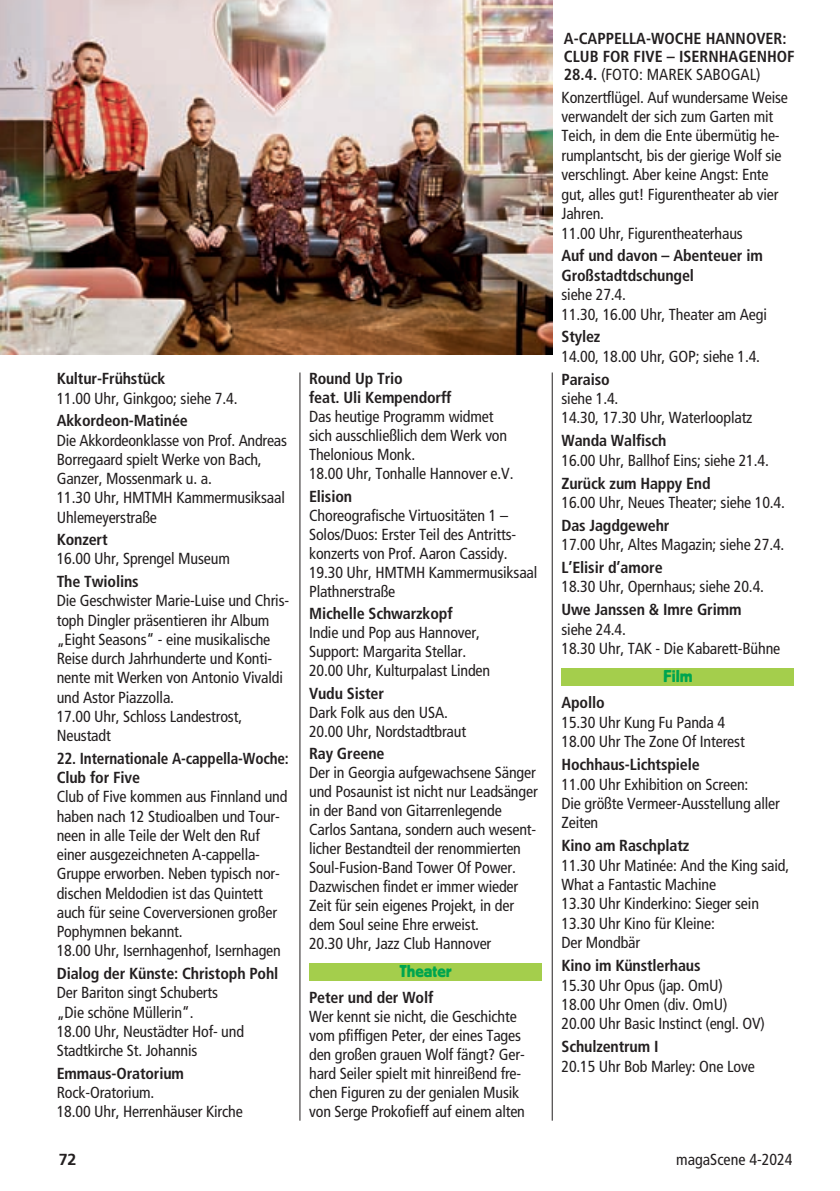
<style>
.page{position:relative;width:840px;height:1191px;background:#fff}
.page>*{position:absolute;margin:0;border:0;box-sizing:border-box;transform-origin:0 0}
.t1{font:18px "Block T";color:#00a54f}
.t2{font:condensed 16px/19px "Frutiger";letter-spacing:-.01em;color:#231f20}
.t3{font:700 condensed 16px/18px "Frutiger";letter-spacing:-.01em;color:#231f20}
.t4{font:700 condensed 16px/19.2px "Frutiger";letter-spacing:-.01em;color:#231f20;scale:.95 1}
.t5{font:700 16px "Frutiger";color:#231f20}
.s1{font-weight:400}
</style>
<div class="page">
<div style="left:309px;top:963px;width:232px;height:17px;background:#a4ce4c"></div>
<div style="left:561px;top:668px;width:232px;height:17px;background:#a4ce4c"></div>
<hr style="left:299px;top:372px;width:1px;height:748px;background:#231f20">
<hr style="left:551px;top:372px;width:1px;height:748px;background:#231f20">
<img style="left:0;top:0;width:552px;height:354px">
<p class="t3" style="left:57px;top:371px;width:110px">Kultur-Frühstück</p>
<p class="t2" style="left:57px;top:390px;width:182px">11.00 Uhr, Ginkgoo; siehe 7.4.</p>
<p class="t3" style="left:57px;top:413px;width:133px">Akkordeon-Matinée</p>
<p class="t2" style="left:57px;top:431px;width:232px">Die Akkordeonklasse von Prof. Andreas<br>Borregaard spielt Werke von Bach,<br>Ganzer, Mossenmark u. a.<br>11.30 Uhr, HMTMH Kammermusiksaal<br>Uhlemeyerstraße</p>
<p class="t3" style="left:57px;top:532px;width:52px">Konzert</p>
<p class="t2" style="left:57px;top:550px;width:174px">16.00 Uhr, Sprengel Museum</p>
<p class="t3" style="left:57px;top:574px;width:83px">The Twiolins</p>
<p class="t2" style="left:57px;top:592px;width:234px">Die Geschwister Marie-Luise und Chris&shy;toph Dingler präsentieren ihr Album „Eight Seasons“ - eine musikalische<br>Reise durch Jahrhunderte und Konti&shy;nente mit Werken von Antonio Vivaldi und Astor Piazzolla.<br>17.00 Uhr, Schloss Landestrost,<br>Neustadt</p>
<p class="t4" style="left:57px;top:750px;width:246px">22. Internationale A-cappella-Woche:<br>Club for Five</p>
<p class="t2" style="left:57px;top:788px;width:232px">Club of Five kommen aus Finnland und haben nach 12 Studioalben und Tour&shy;neen in alle Teile der Welt den Ruf einer ausgezeichneten A-cappella-Gruppe erworben. Neben typisch nor&shy;dischen Meldodien ist das Quintett auch für seine Coverversionen großer Pophymnen bekannt.<br>18.00 Uhr, Isernhagenhof, Isernhagen</p>
<p class="t3" style="left:57px;top:965px;width:223px">Dialog der Künste: Christoph Pohl</p>
<p class="t2" style="left:57px;top:984px;width:189px">Der Bariton singt Schuberts „Die schöne Müllerin“.<br>18.00 Uhr, Neustädter Hof- und<br>Stadtkirche St. Johannis</p>
<p class="t3" style="left:57px;top:1065px;width:129px">Emmaus-Oratorium</p>
<p class="t2" style="left:57px;top:1084px;width:187px">Rock-Oratorium.<br>18.00 Uhr, Herrenhäuser Kirche</p>
<p class="t3" style="left:309px;top:370px;width:144px;line-height:19px">Round Up Trio<br>feat. Uli Kempendorff</p>
<p class="t2" style="left:309px;top:408px;width:206px">Das heutige Programm widmet sich ausschließlich dem Werk von<br>Thelonious Monk.<br>18.00 Uhr, Tonhalle Hannover e.V.</p>
<p class="t3" style="left:309px;top:488px;width:44px">Elision</p>
<p class="t2" style="left:309px;top:507px;width:230px">Choreografische Virtuositäten 1 –<br>Solos/Duos: Erster Teil des Antritts - konzerts von Prof. Aaron Cassidy.<br>19.30 Uhr, HMTMH Kammermusiksaal<br>Plathnerstraße</p>
<p class="t3" style="left:309px;top:606px;width:145px">Michelle Schwarzkopf</p>
<p class="t2" style="left:309px;top:624px;width:182px">Indie und Pop aus Hannover,<br>Support: Margarita Stellar.<br>20.00 Uhr, Kulturpalast Linden</p>
<p class="t3" style="left:309px;top:685px;width:76px">Vudu Sister</p>
<p class="t2" style="left:309px;top:704px;width:158px">Dark Folk aus den USA.<br>20.00 Uhr, Nordstadtbraut</p>
<p class="t3" style="left:309px;top:746px;width:77px">Ray Greene</p>
<p class="t2" style="left:309px;top:764px;width:230px">Der in Georgia aufgewachsene Sänger und Posaunist ist nicht nur Leadsänger in der Band von Gitarrenlegende Carlos Santana, sondern auch wesent&shy;licher Bestandteil der renommierten Soul-Fusion-Band Tower Of Power.<br>Dazwischen findet er immer wieder Zeit für sein eigenes Projekt, in der dem Soul seine Ehre erweist.<br>20.30 Uhr, Jazz Club Hannover</p>
<p class="t3" style="left:309px;top:989px;width:126px">Peter und der Wolf</p>
<p class="t2" style="left:309px;top:1008px;width:217px">Wer kennt sie nicht, die Geschichte vom pfiffigen Peter, der eines Tages den großen grauen Wolf fängt? Ger&shy;hard Seiler spielt mit hinreißend fre&shy;chen Figuren zu der genialen Musik von Serge Prokofieff auf einem alten</p>
<p class="t1" style="left:399px;top:961px;width:54px">Theater</p>
<p class="t3" style="left:563px;top:30px;width:232px">A-CAPPELLA-WOCHE HANNOVER:<br>CLUB FOR FIVE – ISERNHAGENHOF<br>28.4. <span class="s1">(FOTO: MAREK SABOGAL)</span></p>
<p class="t2" style="left:561px;top:89px;width:228px">Konzertflügel. Auf wundersame Weise verwandelt der sich zum Garten mit<br>Teich, in dem die Ente übermütig he&shy;rumplantscht, bis der gierige Wolf sie verschlingt. Aber keine Angst: Ente gut, alles gut! Figurentheater ab vier<br>Jahren.<br>11.00 Uhr, Figurentheaterhaus</p>
<p class="t3" style="left:561px;top:247px;width:203px;line-height:19.4px">Auf und davon – Abenteuer im<br>Großstadtdschungel</p>
<p class="t2" style="left:561px;top:286px;width:207px">siehe 27.4.<br>11.30, 16.00 Uhr, Theater am Aegi</p>
<p class="t3" style="left:561px;top:329px;width:40px">Stylez</p>
<p class="t2" style="left:561px;top:348px;width:200px">14.00, 18.00 Uhr, GOP; siehe 1.4.</p>
<p class="t3" style="left:561px;top:371px;width:50px">Paraiso</p>
<p class="t2" style="left:561px;top:390px;width:192px">siehe 1.4.<br>14.30, 17.30 Uhr, Waterlooplatz</p>
<p class="t3" style="left:561px;top:433px;width:106px">Wanda Walfisch</p>
<p class="t2" style="left:561px;top:452px;width:209px">16.00 Uhr, Ballhof Eins; siehe 21.4.</p>
<p class="t3" style="left:561px;top:475px;width:151px">Zurück zum Happy End</p>
<p class="t2" style="left:561px;top:494px;width:225px">16.00 Uhr, Neues Theater; siehe 10.4.</p>
<p class="t3" style="left:561px;top:517px;width:109px">Das Jagdgewehr</p>
<p class="t2" style="left:561px;top:536px;width:224px">17.00 Uhr, Altes Magazin; siehe 27.4.</p>
<p class="t3" style="left:561px;top:560px;width:103px">L’Elisir d’amore</p>
<p class="t2" style="left:561px;top:578px;width:204px">18.30 Uhr, Opernhaus; siehe 20.4.</p>
<p class="t3" style="left:561px;top:602px;width:181px">Uwe Janssen &amp; Imre Grimm</p>
<p class="t2" style="left:561px;top:620px;width:220px">siehe 24.4.<br>18.30 Uhr, TAK - Die Kabarett-Bühne</p>
<p class="t1" style="left:662px;top:666px;width:31px">Film</p>
<p class="t3" style="left:561px;top:695px;width:45px">Apollo</p>
<p class="t2" style="left:561px;top:714px;width:185px">15.30 Uhr Kung Fu Panda 4<br>18.00 Uhr The Zone Of Interest</p>
<p class="t3" style="left:561px;top:757px;width:140px">Hochhaus-Lichtspiele</p>
<p class="t2" style="left:561px;top:775px;width:220px">11.00 Uhr Exhibition on Screen:<br>Die größte Vermeer-Ausstellung aller<br>Zeiten</p>
<p class="t3" style="left:561px;top:838px;width:129px">Kino am Raschplatz</p>
<p class="t2" style="left:561px;top:856px;width:229px">11.30 Uhr Matinée: And the King said,<br>What a Fantastic Machine<br>13.30 Uhr Kinderkino: Sieger sein<br>13.30 Uhr Kino für Kleine:<br>Der Mondbär</p>
<p class="t3" style="left:561px;top:957px;width:140px">Kino im Künstlerhaus</p>
<p class="t2" style="left:561px;top:976px;width:205px">15.30 Uhr Opus (jap. OmU)<br>18.00 Uhr Omen (div. OmU)<br>20.00 Uhr Basic Instinct (engl. OV)</p>
<p class="t3" style="left:561px;top:1038px;width:98px">Schulzentrum I</p>
<p class="t2" style="left:561px;top:1057px;width:195px">20.15 Uhr Bob Marley: One Love</p>
<p class="t5" style="left:59px;top:1152px;width:19px">72</p>
<p class="t2" style="left:675px;top:1151px;width:118px">magaScene 4-2024</p>
</div>
